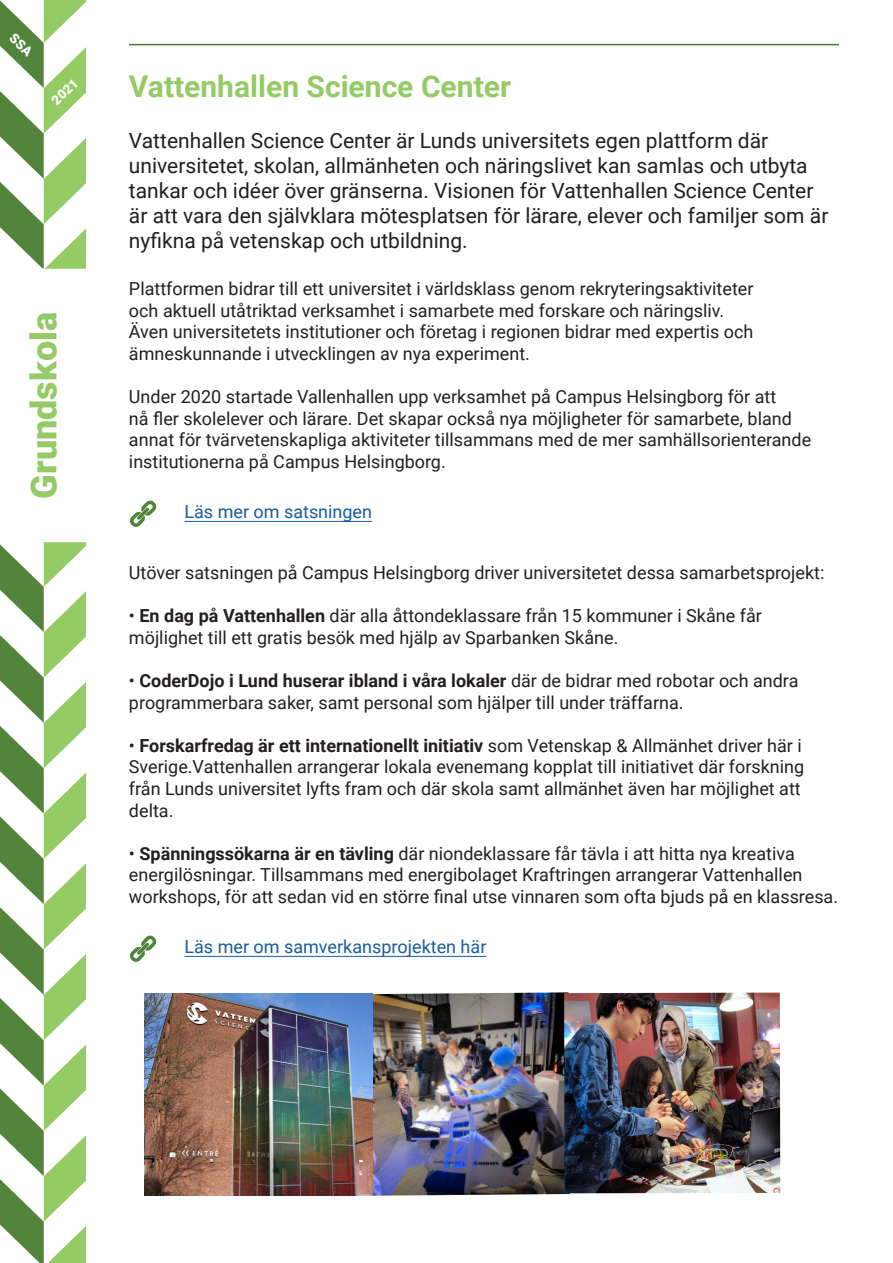
<style>
.page{position:relative;width:893px;height:1263px;background:#fff}
.page>*{position:absolute;margin:0;border:0;box-sizing:border-box;transform-origin:0 0}
.t1{font:900 36px "Roboto";color:#95cb66}
.Styckeformat_1{font:700 30px "Roboto";color:#95cb66}
.Styckeformat_1-2{font:21px/25.2px "Roboto";color:#231f20}
.Styckeformat_1-3{font:18px/21.6px "Roboto";color:#231f20}
.t2{font:18px "Roboto";color:#175d9e}
.t3{font:900 13.35px "Roboto";color:#fff}
.s1{font-weight:700}
</style>
<div class="page">
<svg style="left:0;top:542px;width:86px;height:721px"></svg>
<svg style="left:129px;top:500px;width:28px;height:27px"></svg>
<svg style="left:129px;top:935px;width:28px;height:27px"></svg>
<hr style="left:129px;top:44px;width:710px;height:1px;background:#45802a">
<img style="left:145px;top:992px;width:425px;height:204px">
<img style="left:564px;top:992px;width:216px;height:201px">
<hr style="left:184px;top:956px;width:302px;height:1px;background:#175d9e">
<hr style="left:184px;top:521px;width:188px;height:1px;background:#175d9e">
<svg style="left:0;top:0;width:86px;height:269px"></svg>
<p class="t3" style="left:47px;top:95px;width:32px;rotate:-43deg">2021</p>
<p class="t1" style="left:19px;top:499px;width:188px;rotate:-90deg">Grundskola</p>
<p class="Styckeformat_1" style="left:129px;top:65px;width:383px">Vattenhallen Science Center</p>
<p class="Styckeformat_1-2" style="left:129px;top:127px;width:701px">Vattenhallen Science Center är Lunds universitets egen plattform där universitetet, skolan, allmänheten och näringslivet kan samlas och utbyta tankar och idéer över gränserna. Visionen för Vattenhallen Science Center är att vara den självklara mötesplatsen för lärare, elever och familjer som är nyfikna på vetenskap och utbildning.</p>
<p class="Styckeformat_1-3" style="left:129px;top:277px;width:626px">Plattformen bidrar till ett universitet i världsklass genom rekryteringsaktiviteter och aktuell utåtriktad verksamhet i samarbete med forskare och näringsliv.<br>Även universitetets institutioner och företag i regionen bidrar med expertis och ämneskunnande i utvecklingen av nya experiment.</p>
<p class="Styckeformat_1-3" style="left:129px;top:385px;width:684px">Under 2020 startade Vallenhallen upp verksamhet på Campus Helsingborg för att<br>nå fler skolelever och lärare. Det skapar också nya möjligheter för samarbete, bland annat för tvärvetenskapliga aktiviteter tillsammans med de mer samhällsorienterande institutionerna på Campus Helsingborg.</p>
<p class="t2" style="left:184px;top:499px;width:189px">Läs mer om satsningen</p>
<p class="Styckeformat_1-3" style="left:129px;top:561px;width:697px">Utöver satsningen på Campus Helsingborg driver universitetet dessa samarbetsprojekt:</p>
<p class="Styckeformat_1-3" style="left:129px;top:604px;width:634px">• <span class="s1">En dag på Vattenhallen</span> där alla åttondeklassare från 15 kommuner i Skåne får möjlighet till ett gratis besök med hjälp av Sparbanken Skåne.</p>
<p class="Styckeformat_1-3" style="left:129px;top:669px;width:671px">• <span class="s1">CoderDojo i Lund huserar ibland i våra lokaler</span> där de bidrar med robotar och andra programmerbara saker, samt personal som hjälper till under träffarna.</p>
<p class="Styckeformat_1-3" style="left:129px;top:734px;width:677px">• <span class="s1">Forskarfredag är ett internationellt initiativ</span> som Vetenskap &amp; Allmänhet driver här i Sverige.Vattenhallen arrangerar lokala evenemang kopplat till initiativet där forskning från Lunds universitet lyfts fram och där skola samt allmänhet även har möjlighet att delta.</p>
<p class="Styckeformat_1-3" style="left:129px;top:842px;width:711px">• <span class="s1">Spänningssökarna är en tävling</span> där niondeklassare får tävla i att hitta nya kreativa energilösningar. Tillsammans med energibolaget Kraftringen arrangerar Vattenhallen workshops, för att sedan vid en större final utse vinnaren som ofta bjuds på en klassresa.</p>
<p class="t2" style="left:184px;top:934px;width:303px">Läs mer om samverkansprojekten här</p>
</div>
